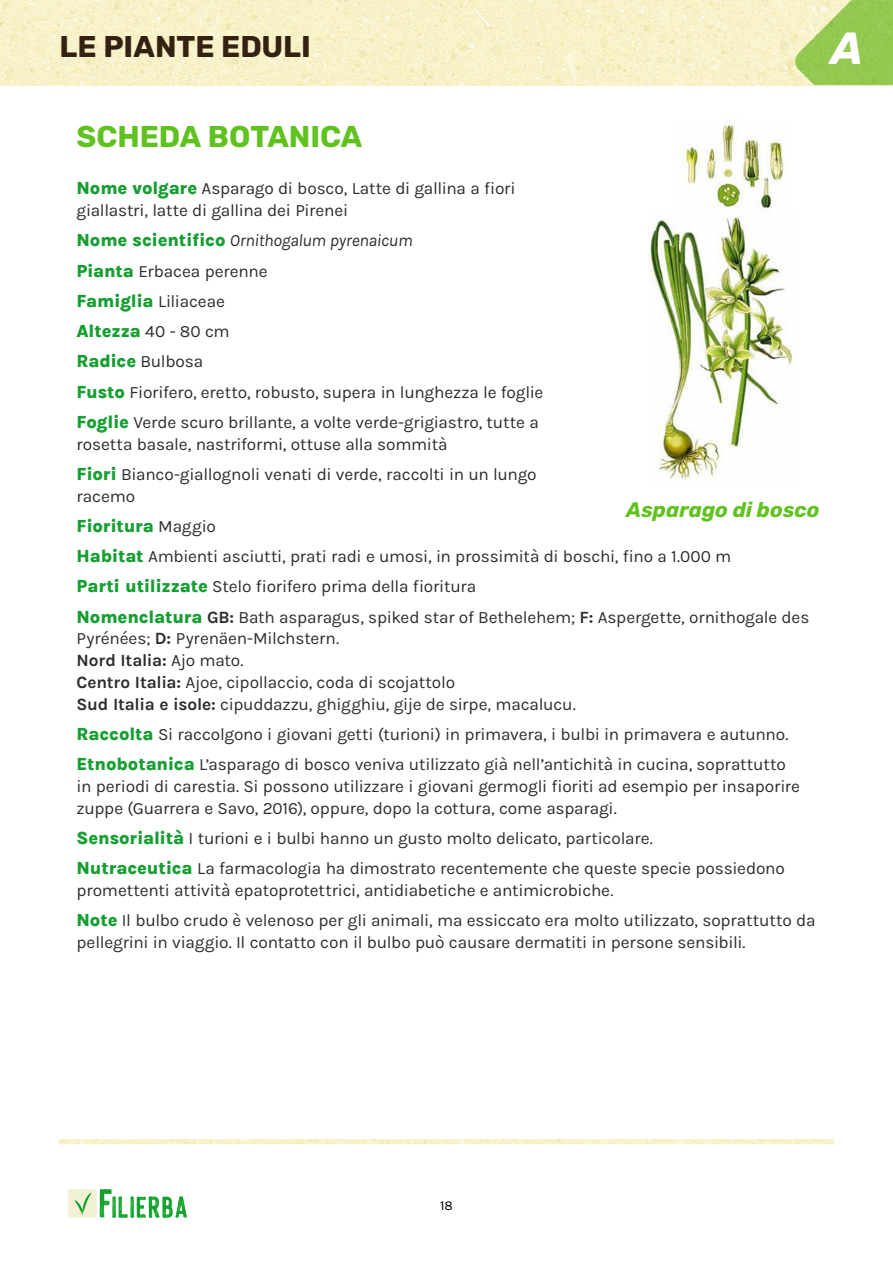
<style>
.page{position:relative;width:893px;height:1263px;background:#fff}
.page>*{position:absolute;margin:0;border:0;box-sizing:border-box;transform-origin:0 0}
.t1{font:italic 700 45px "Rubik";color:#fff}
.testo{font:700 30px "Rubik";letter-spacing:-.005em;color:#60c21e}
.t2{font:700 30px "Rubik";color:#342111}
.testo-2{font:italic 700 21px "Rubik";color:#60c21e}
.testo-3{font:800 18px "Karla";letter-spacing:-.01em;color:#159e31}
.testo-4{font:17.25px/21.8px "Karla";letter-spacing:-.01em;color:#2d2d2d}
.testo-5{font:italic 17.25px "Karla";letter-spacing:-.02em;color:#2d2d2d}
.t3{font:13.5px "Karla";color:#000}
.s1{font-weight:800;font-size:18px;color:#159e31}
.s2{font-weight:800;font-style:normal;font-size:18px;color:#159e31}
.s3{font-weight:400;font-size:17.25px;color:#2d2d2d}
.s4{font-weight:700}
</style>
<div class="page">
<img style="left:0;top:0;width:794px;height:85px">
<img style="left:60px;top:1140px;width:773px;height:4px">
<svg style="left:68px;top:1189px;width:119px;height:29px"></svg>
<svg style="left:794px;top:0;width:99px;height:85px;background:#aad16c"></svg>
<img style="left:648px;top:122px;width:145px;height:357px">
<h2 class="t2" style="left:60px;top:29px;width:253px">LE PIANTE EDULI</h2>
<h1 class="t1" style="left:831px;top:22px;width:34px">A</h1>
<p class="testo" style="left:77px;top:119px;width:287px">SCHEDA BOTANICA</p>
<p class="testo-4" style="left:77px;top:177px;width:441px"><span class="s1">Nome volgare</span> Asparago di bosco, Latte di gallina a fiori giallastri, latte di gallina dei Pirenei</p>
<p class="testo-5" style="left:77px;top:229px;width:337px"><span class="s2">Nome scientifico</span> Ornithogalum pyrenaicum</p>
<p class="testo-4" style="left:77px;top:259px;width:193px"><span class="s1">Pianta</span> Erbacea perenne</p>
<p class="testo-4" style="left:77px;top:290px;width:150px"><span class="s1">Famiglia</span> Liliaceae</p>
<p class="testo-3" style="left:77px;top:320px;width:155px">Altezza <span class="s3">40 - 80 cm</span></p>
<p class="testo-4" style="left:77px;top:350px;width:128px"><span class="s1">Radice</span> Bulbosa</p>
<p class="testo-4" style="left:77px;top:380px;width:468px"><span class="s1">Fusto</span> Fiorifero, eretto, robusto, supera in lunghezza le foglie</p>
<p class="testo-4" style="left:77px;top:411px;width:464px"><span class="s1">Foglie</span> Verde scuro brillante, a volte verde-grigiastro, tutte a rosetta basale, nastriformi, ottuse alla sommità</p>
<p class="testo-4" style="left:77px;top:463px;width:461px"><span class="s1">Fiori</span> Bianco-giallognoli venati di verde, raccolti in un lungo racemo</p>
<p class="testo-3" style="left:77px;top:514px;width:141px">Fioritura <span class="s3">Maggio</span></p>
<p class="testo-4" style="left:77px;top:545px;width:656px"><span class="s1">Habitat</span> Ambienti asciutti, prati radi e umosi, in prossimità di boschi, fino a 1.000 m</p>
<p class="testo-4" style="left:77px;top:575px;width:401px"><span class="s1">Parti utilizzate</span> Stelo fiorifero prima della fioritura</p>
<p class="testo-4" style="left:77px;top:605px;width:734px"><span class="s1">Nomenclatura</span> <span class="s4">GB:</span> Bath asparagus, spiked star of Bethelehem; <span class="s4">F:</span> Aspergette, ornithogale des Pyrénées; <span class="s4">D:</span> Pyrenäen-Milchstern.<br><span class="s4">Nord Italia:</span> Ajo mato.<br><span class="s4">Centro Italia:</span> Ajoe, cipollaccio, coda di scojattolo<br><span class="s4">Sud Italia e isole:</span> cipuddazzu, ghigghiu, gije de sirpe, macalucu.</p>
<p class="testo-4" style="left:77px;top:723px;width:713px"><span class="s1">Raccolta</span> Si raccolgono i giovani getti (turioni) in primavera, i bulbi in primavera e autunno.</p>
<p class="testo-4" style="left:77px;top:753px;width:725px"><span class="s1">Etnobotanica</span> L’asparago di bosco veniva utilizzato già nell’antichità in cucina, soprattutto in periodi di carestia. Si possono utilizzare i giovani germogli fioriti ad esempio per insaporire zuppe (Guarrera e Savo, 2016), oppure, dopo la cottura, come asparagi.</p>
<p class="testo-4" style="left:77px;top:827px;width:578px"><span class="s1">Sensorialità</span> I turioni e i bulbi hanno un gusto molto delicato, particolare.</p>
<p class="testo-4" style="left:77px;top:857px;width:710px"><span class="s1">Nutraceutica</span> La farmacologia ha dimostrato recentemente che queste specie possiedono promettenti attività epatoprotettrici, antidiabetiche e antimicrobiche.</p>
<p class="testo-4" style="left:77px;top:909px;width:740px"><span class="s1">Note</span> Il bulbo crudo è velenoso per gli animali, ma essiccato era molto utilizzato, soprattutto da pellegrini in viaggio. Il contatto con il bulbo può causare dermatiti in persone sensibili.</p>
<p class="testo-2" style="left:626px;top:498px;width:195px">Asparago di bosco</p>
<p class="t3" style="left:440px;top:1196px;width:14px">18</p>
</div>
